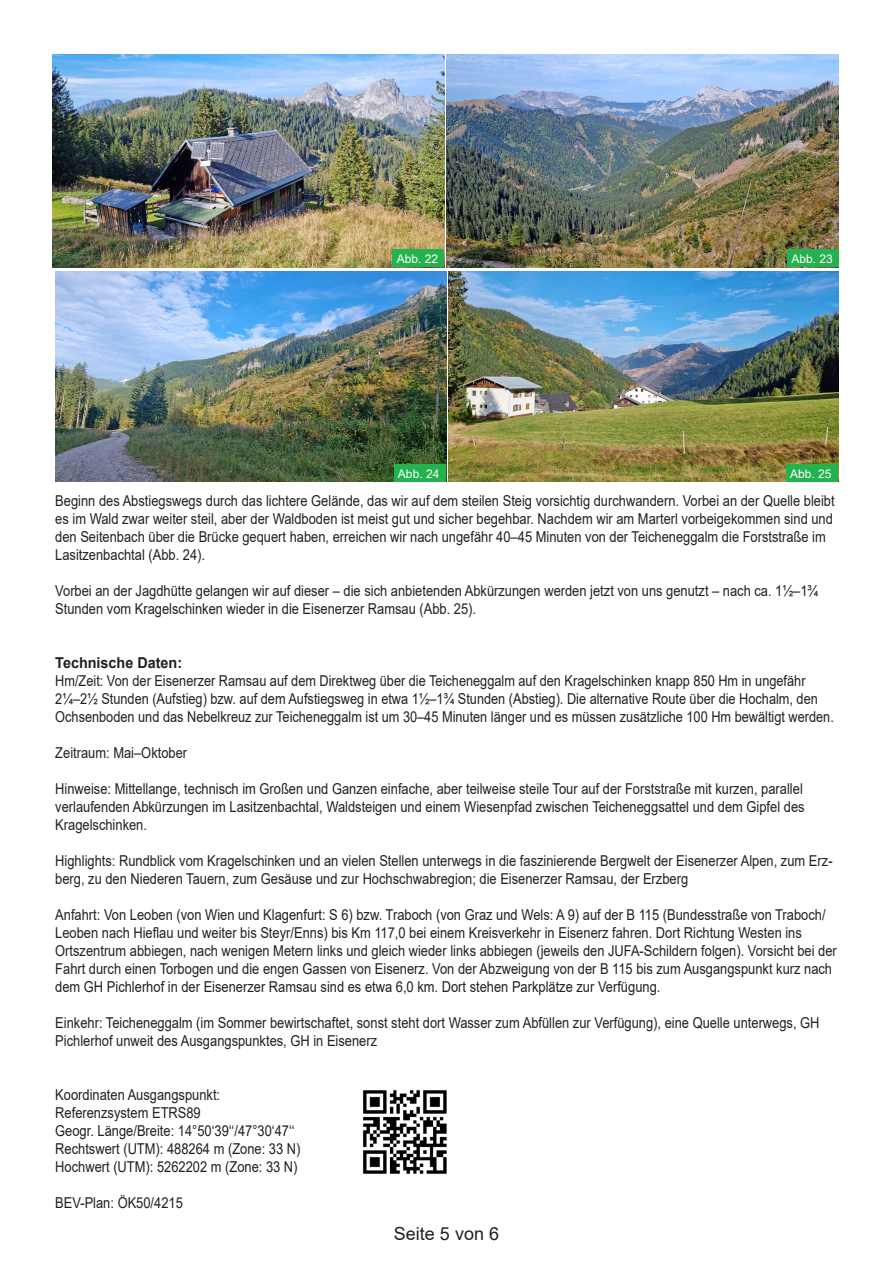
<style>
.page{position:relative;width:893px;height:1263px;background:#fff}
.page>*{position:absolute;margin:0;border:0;box-sizing:border-box;transform-origin:0 0}
.t1{font:18px "Arial";color:#231f20}
.t2{font:15px/18px "Arial";color:#231f20;scale:.86 1}
.t3{font:15px/18px "Arial";color:#231f20;scale:.85 1}
.t4{font:700 15px "Arial";color:#231f20;scale:.96 1}
.t5{font:12px "Arial";color:#fff}
</style>
<div class="page">
<img style="left:53px;top:54px;width:391px;height:213px">
<div style="left:393px;top:250px;width:51px;height:17px;background:#23b24d"></div>
<img style="left:363px;top:1090px;width:84px;height:84px">
<img style="left:447px;top:54px;width:392px;height:213px">
<div style="left:787px;top:250px;width:52px;height:17px;background:#23b24d"></div>
<img style="left:56px;top:271px;width:390px;height:211px">
<div style="left:394px;top:465px;width:51px;height:17px;background:#23b24d"></div>
<img style="left:448px;top:271px;width:391px;height:211px">
<div style="left:786px;top:465px;width:52px;height:17px;background:#23b24d"></div>
<p class="t5" style="left:397px;top:250px;width:43px">Abb. 22</p>
<p class="t5" style="left:792px;top:250px;width:43px">Abb. 23</p>
<p class="t5" style="left:398px;top:465px;width:43px">Abb. 24</p>
<p class="t5" style="left:790px;top:465px;width:43px">Abb. 25</p>
<p class="t2" style="left:55px;top:491px;width:908px">Beginn des Abstiegswegs durch das lichtere Gelände, das wir auf dem steilen Steig vorsichtig durchwandern. Vorbei an der Quelle bleibt es im Wald zwar weiter steil, aber der Waldboden ist meist gut und sicher begehbar. Nachdem wir am Marterl vorbeigekommen sind und den Seitenbach über die Brücke gequert haben, erreichen wir nach ungefähr 40–45 Minuten von der Teicheneggalm die Forststraße im Lasitzenbachtal (Abb. 24).</p>
<p class="t2" style="left:55px;top:581px;width:889px">Vorbei an der Jagdhütte gelangen wir auf dieser – die sich anbietenden Abkürzungen werden jetzt von uns genutzt – nach ca. 1½–1¾<br>Stunden vom Kragelschinken wieder in die Eisenerzer Ramsau (Abb. 25).</p>
<p class="t4" style="left:55px;top:652px;width:134px">Technische Daten:</p>
<p class="t3" style="left:55px;top:671px;width:918px">Hm/Zeit: Von der Eisenerzer Ramsau auf dem Direktweg über die Teicheneggalm auf den Kragelschinken knapp 850 Hm in ungefähr<br>2¼–2½ Stunden (Aufstieg) bzw. auf dem Aufstiegsweg in etwa 1½–1¾ Stunden (Abstieg). Die alternative Route über die Hochalm, den<br>Ochsenboden und das Nebelkreuz zur Teicheneggalm ist um 30–45 Minuten länger und es müssen zusätzliche 100 Hm bewältigt werden.</p>
<p class="t2" style="left:55px;top:743px;width:155px">Zeitraum: Mai–Oktober</p>
<p class="t2" style="left:55px;top:779px;width:873px;text-align:justify">Hinweise: Mittellange, technisch im Großen und Ganzen einfache, aber teilweise steile Tour auf der Forststraße mit kurzen, parallel verlaufenden Abkürzungen im Lasitzenbachtal, Waldsteigen und einem Wiesenpfad zwischen Teicheneggsattel und dem Gipfel des Kragelschinken.</p>
<p class="t2" style="left:55px;top:851px;width:905px">Highlights: Rundblick vom Kragelschinken und an vielen Stellen unterwegs in die faszinierende Bergwelt der Eisenerzer Alpen, zum Erz&shy;berg, zu den Niederen Tauern, zum Gesäuse und zur Hochschwabregion; die Eisenerzer Ramsau, der Erzberg</p>
<p class="t2" style="left:55px;top:905px;width:910px">Anfahrt: Von Leoben (von Wien und Klagenfurt: S 6) bzw. Traboch (von Graz und Wels: A 9) auf der B 115 (Bundesstraße von Traboch/ Leoben nach Hieflau und weiter bis Steyr/Enns) bis Km 117,0 bei einem Kreisverkehr in Eisenerz fahren. Dort Richtung Westen ins Ortszentrum abbiegen, nach wenigen Metern links und gleich wieder links abbiegen (jeweils den JUFA-Schildern folgen). Vorsicht bei der Fahrt durch einen Torbogen und die engen Gassen von Eisenerz. Von der Abzweigung von der B 115 bis zum Ausgangspunkt kurz nach dem GH Pichlerhof in der Eisenerzer Ramsau sind es etwa 6,0 km. Dort stehen Parkplätze zur Verfügung.</p>
<p class="t2" style="left:55px;top:1013px;width:890px">Einkehr: Teicheneggalm (im Sommer bewirtschaftet, sonst steht dort Wasser zum Abfüllen zur Verfügung), eine Quelle unterwegs, GH<br>Pichlerhof unweit des Ausgangspunktes, GH in Eisenerz</p>
<p class="t2" style="left:55px;top:1085px;width:287px">Koordinaten Ausgangspunkt:<br>Referenzsystem ETRS89<br>Geogr. Länge/Breite: 14°50‘39‘‘/47°30‘47‘‘ Rechtswert (UTM): 488264 m (Zone: 33 N)<br>Hochwert (UTM): 5262202 m (Zone: 33 N)</p>
<p class="t2" style="left:55px;top:1193px;width:150px">BEV-Plan: ÖK50/4215</p>
<p class="t1" style="left:394px;top:1221px;width:107px">Seite 5 von 6</p>
</div>
